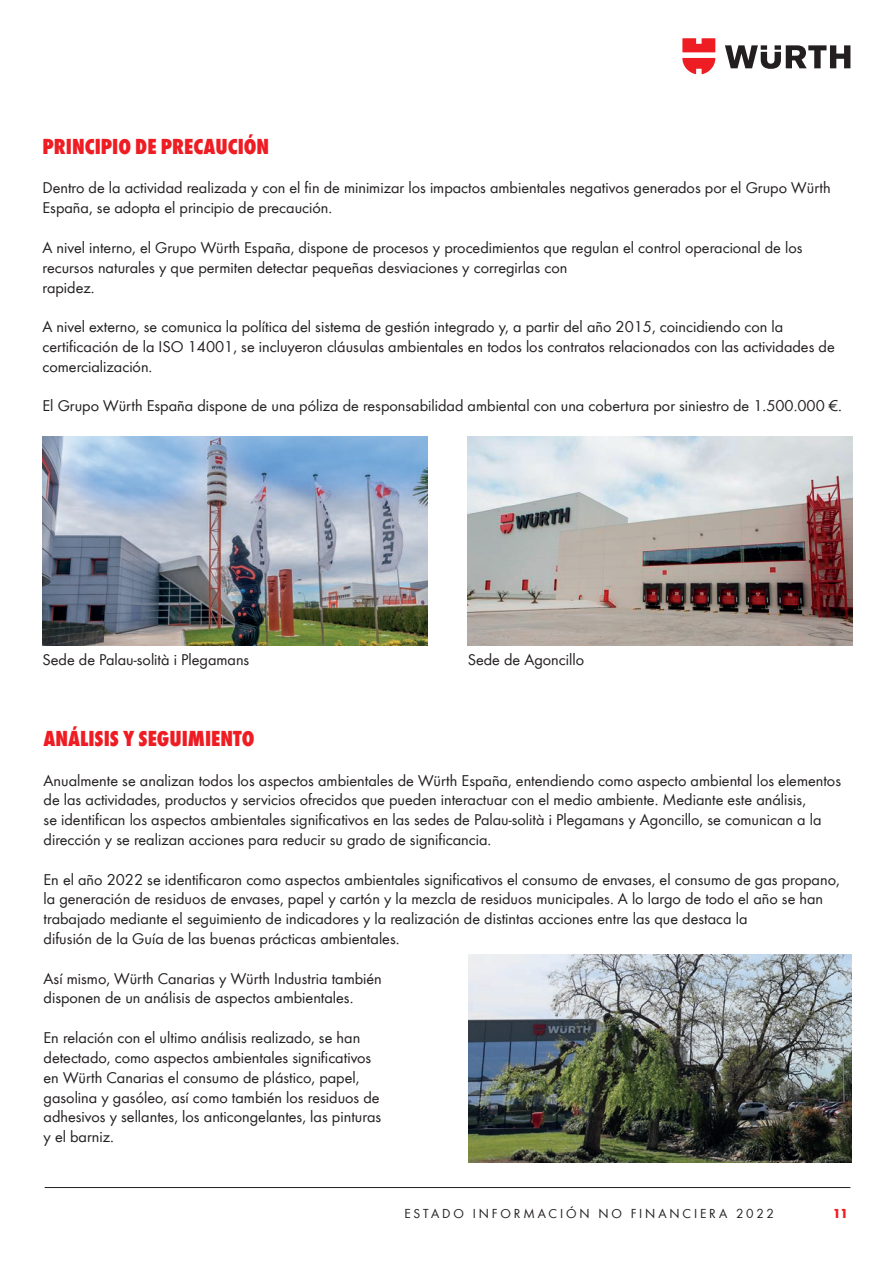
<style>
.page{position:relative;width:893px;height:1263px;background:#fff}
.page>*{position:absolute;margin:0;border:0;box-sizing:border-box;transform-origin:0 0}
.t1{font:800 condensed 22.5px "Wuerth";color:#ee1d23}
.t2{font:16.5px/19.8px "Wuerth";color:#231f20}
.t3{font:13.5px "Wuerth Global";letter-spacing:.215em;color:#231f20}
.t4{font:700 13.5px "Wuerth Global";color:#ee1d23}
</style>
<div class="page">
<svg style="left:725px;top:45px;width:125px;height:24px"></svg>
<svg style="left:682px;top:38px;width:33px;height:36px"></svg>
<hr style="left:45px;top:1187px;width:805px;height:1px;background:#231f20">
<img style="left:43px;top:437px;width:384px;height:208px">
<img style="left:469px;top:954px;width:382px;height:209px">
<img style="left:468px;top:437px;width:385px;height:208px">
<h1 class="t1" style="left:43px;top:131px;width:228px">PRINCIPIO DE PRECAUCIÓN</h1>
<p class="t2" style="left:43px;top:177px;width:790px">Dentro de la actividad realizada y con el fin de minimizar los impactos ambientales negativos generados por el Grupo Würth<br>España, se adopta el principio de precaución.</p>
<p class="t2" style="left:43px;top:237px;width:762px">A nivel interno, el Grupo Würth España, dispone de procesos y procedimientos que regulan el control operacional de los recursos naturales y que permiten detectar pequeñas desviaciones y corregirlas con<br>rapidez.</p>
<p class="t2" style="left:43px;top:316px;width:794px">A nivel externo, se comunica la política del sistema de gestión integrado y, a partir del año 2015, coincidiendo con la certificación de la ISO 14001, se incluyeron cláusulas ambientales en todos los contratos relacionados con las actividades de comercialización.</p>
<p class="t2" style="left:43px;top:395px;width:801px">El Grupo Würth España dispone de una póliza de responsabilidad ambiental con una cobertura por siniestro de 1.500.000 €.</p>
<p class="t2" style="left:43px;top:649px;width:208px">Sede de Palau-solità i Plegamans</p>
<p class="t2" style="left:468px;top:649px;width:118px">Sede de Agoncillo</p>
<h1 class="t1" style="left:44px;top:723px;width:213px">ANÁLISIS Y SEGUIMIENTO</h1>
<p class="t2" style="left:44px;top:769px;width:799px">Anualmente se analizan todos los aspectos ambientales de Würth España, entendiendo como aspecto ambiental los elementos de las actividades, productos y servicios ofrecidos que pueden interactuar con el medio ambiente. Mediante este análisis,<br>se identifican los aspectos ambientales significativos en las sedes de Palau-solità i Plegamans y Agoncillo, se comunican a la dirección y se realizan acciones para reducir su grado de significancia.</p>
<p class="t2" style="left:44px;top:868px;width:798px">En el año 2022 se identificaron como aspectos ambientales significativos el consumo de envases, el consumo de gas propano, la generación de residuos de envases, papel y cartón y la mezcla de residuos municipales. A lo largo de todo el año se han trabajado mediante el seguimiento de indicadores y la realización de distintas acciones entre las que destaca la<br>difusión de la Guía de las buenas prácticas ambientales.</p>
<p class="t2" style="left:44px;top:967px;width:340px">Así mismo, Würth Canarias y Würth Industria también disponen de un análisis de aspectos ambientales.</p>
<p class="t2" style="left:44px;top:1027px;width:339px">En relación con el ultimo análisis realizado, se han detectado, como aspectos ambientales significativos en Würth Canarias el consumo de plástico, papel, gasolina y gasóleo, así como también los residuos de adhesivos y sellantes, los anticongelantes, las pinturas y el barniz.</p>
<p class="t3" style="left:405px;top:1206px;width:371px">ESTADO INFORMACIÓN NO FINANCIERA 2022</p>
<p class="t4" style="left:833px;top:1206px;width:17px">11</p>
</div>
